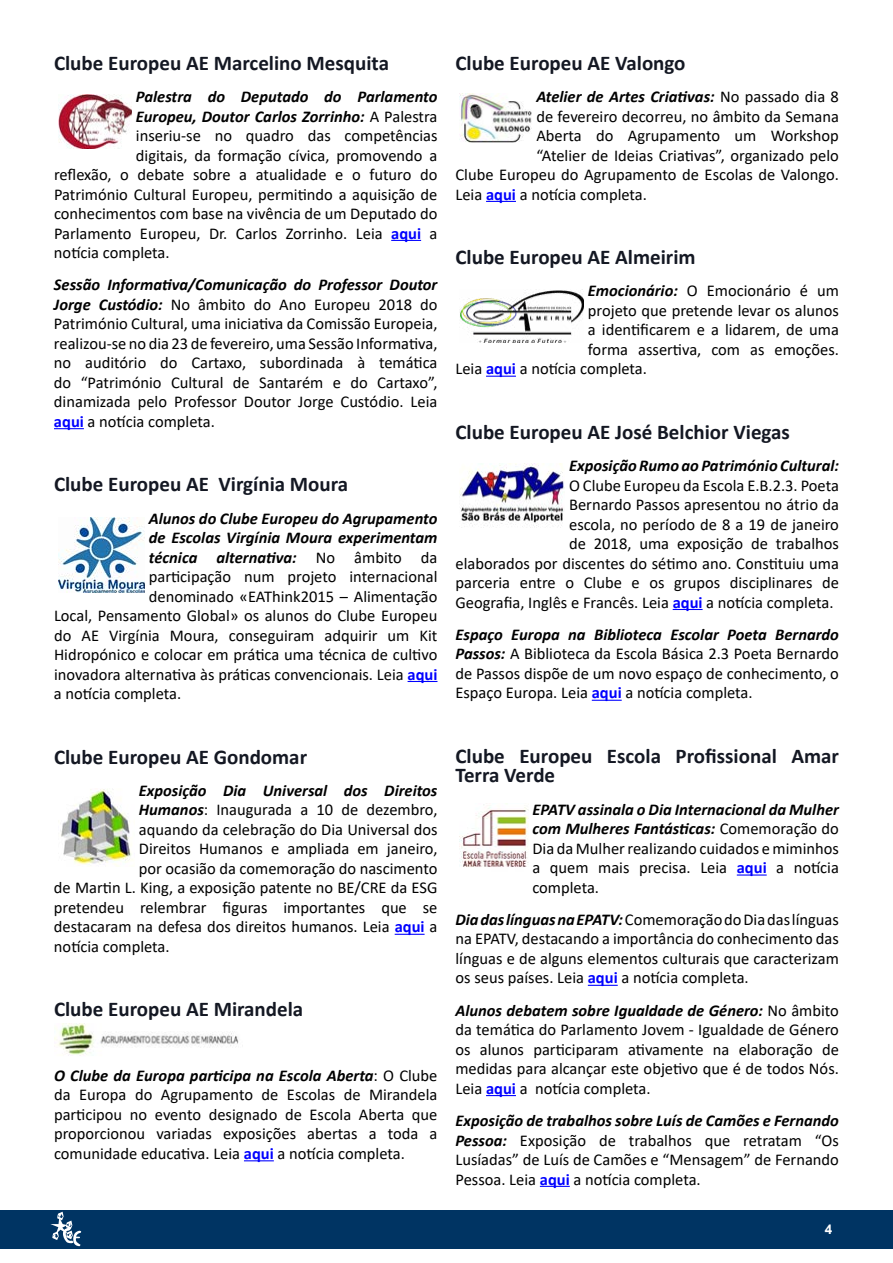
<style>
.page{position:relative;width:893px;height:1263px;background:#fff}
.page>*{position:absolute;margin:0;border:0;box-sizing:border-box;transform-origin:0 0}
.t1{font:700 21px/19.5px "Calibri";color:#141823}
.t2{font:16.5px/19.5px "Calibri";color:#000;text-align:justify}
.t3{font:italic 700 16.5px "Calibri";color:#000}
.t4{font:700 13.5px "Arial";color:#fff}
.s1{font-weight:400;font-style:normal}
.s2{font-weight:700;color:#00f}
.s3{font-weight:700;font-style:italic}
</style>
<div class="page">
<div style="left:0;top:1211px;width:893px;height:38px;background:#003463"></div>
<svg style="left:48px;top:1210px;width:34px;height:37px"></svg>
<hr style="left:391px;top:240px;width:30px;height:1px;background:#00f">
<hr style="left:54px;top:428px;width:30px;height:1px;background:#00f">
<svg style="left:408px;top:681px;width:29px;height:1px"></svg>
<hr style="left:395px;top:934px;width:30px;height:1px;background:#00f">
<hr style="left:244px;top:1160px;width:30px;height:1px;background:#00f">
<img style="left:58px;top:95px;width:74px;height:53px">
<img style="left:58px;top:517px;width:87px;height:76px">
<img style="left:61px;top:789px;width:72px;height:77px">
<img style="left:54px;top:1023px;width:185px;height:33px">
<hr style="left:486px;top:201px;width:30px;height:1px;background:#00f">
<hr style="left:486px;top:376px;width:30px;height:1px;background:#00f">
<hr style="left:673px;top:609px;width:30px;height:1px;background:#00f">
<hr style="left:592px;top:700px;width:30px;height:1px;background:#00f">
<hr style="left:737px;top:874px;width:30px;height:1px;background:#00f">
<hr style="left:588px;top:985px;width:30px;height:1px;background:#00f">
<hr style="left:486px;top:1095px;width:30px;height:1px;background:#00f">
<hr style="left:540px;top:1186px;width:30px;height:1px;background:#00f">
<img style="left:460px;top:94px;width:72px;height:48px">
<img style="left:460px;top:290px;width:124px;height:52px">
<img style="left:460px;top:464px;width:105px;height:64px">
<img style="left:460px;top:803px;width:68px;height:64px">
<p class="t1" style="left:54px;top:53px;width:337px">Clube Europeu AE Marcelino Mesquita</p>
<p class="t3" style="left:136px;top:85px;width:303px">Palestra do Deputado do Parlamento</p>
<p class="t3" style="left:136px;top:104px;width:303px">Europeu, Doutor Carlos Zorrinho: <span class="s1">A Palestra</span></p>
<p class="t2" style="left:136px;top:125px;width:303px">inseriu-se no quadro das competências</p>
<p class="t2" style="left:136px;top:145px;width:303px">digitais, da formação cívica, promovendo a</p>
<p class="t2" style="left:54px;top:164px;width:385px">reflexão, o debate sobre a atualidade e o futuro do</p>
<p class="t2" style="left:54px;top:184px;width:385px">Património Cultural Europeu, permitindo a aquisição de</p>
<p class="t2" style="left:54px;top:203px;width:385px">conhecimentos com base na vivência de um Deputado do</p>
<p class="t2" style="left:54px;top:223px;width:385px">Parlamento Europeu, Dr. Carlos Zorrinho. Leia <span class="s2">aqui</span> a</p>
<p class="t2" style="left:54px;top:242px;width:117px">notícia completa.</p>
<p class="t2" style="left:54px;top:275px;width:385px"><span class="s3">Sessão Informativa/Comunicação do Professor Doutor Jorge Custódio:</span> No âmbito do Ano Europeu 2018 do Património Cultural, uma iniciativa da Comissão Europeia, realizou-se no dia 23 de fevereiro, uma Sessão Informativa, no auditório do Cartaxo, subordinada à temática do “Património Cultural de Santarém e do Cartaxo”, dinamizada pelo Professor Doutor Jorge Custódio. Leia <span class="s2">aqui</span> a notícia completa.</p>
<p class="t1" style="left:54px;top:474px;width:296px">Clube Europeu AE Virgínia Moura</p>
<p class="t3" style="left:149px;top:506px;width:290px">Alunos do Clube Europeu do Agrupamento</p>
<p class="t3" style="left:149px;top:526px;width:290px">de Escolas Virgínia Moura experimentam</p>
<p class="t3" style="left:149px;top:545px;width:290px">técnica alternativa: <span class="s1">No âmbito da</span></p>
<p class="t2" style="left:149px;top:566px;width:290px">participação num projeto internacional</p>
<p class="t2" style="left:149px;top:586px;width:290px">denominado «EAThink2015 – Alimentação</p>
<p class="t2" style="left:54px;top:605px;width:385px">Local, Pensamento Global» os alunos do Clube Europeu</p>
<p class="t2" style="left:54px;top:625px;width:385px">do AE Virgínia Moura, conseguiram adquirir um Kit</p>
<p class="t2" style="left:54px;top:644px;width:385px">Hidropónico e colocar em prática uma técnica de cultivo</p>
<p class="t2" style="left:54px;top:664px;width:385px">inovadora alternativa às práticas convencionais. Leia <span class="s2">aqui</span></p>
<p class="t2" style="left:54px;top:683px;width:129px">a notícia completa.</p>
<p class="t1" style="left:455px;top:53px;width:232px">Clube Europeu AE Valongo</p>
<p class="t3" style="left:536px;top:85px;width:304px">Atelier de Artes Criativas: <span class="s1">No passado dia 8</span></p>
<p class="t2" style="left:536px;top:106px;width:304px">de fevereiro decorreu, no âmbito da Semana</p>
<p class="t2" style="left:536px;top:125px;width:304px">Aberta do Agrupamento um Workshop</p>
<p class="t2" style="left:536px;top:145px;width:304px">“Atelier de Ideias Criativas”, organizado pelo</p>
<p class="t2" style="left:455px;top:164px;width:385px">Clube Europeu do Agrupamento de Escolas de Valongo.</p>
<p class="t2" style="left:455px;top:184px;width:193px">Leia <span class="s2">aqui</span> a notícia completa.</p>
<p class="t1" style="left:455px;top:247px;width:242px">Clube Europeu AE Almeirim</p>
<p class="t2" style="left:588px;top:281px;width:253px"><span class="s3">Emocionário:</span> O Emocionário é um</p>
<p class="t2" style="left:588px;top:300px;width:252px">projeto que pretende levar os alunos</p>
<p class="t2" style="left:588px;top:320px;width:253px">a identificarem e a lidarem, de uma</p>
<p class="t2" style="left:588px;top:339px;width:252px">forma assertiva, com as emoções.</p>
<p class="t2" style="left:455px;top:359px;width:193px">Leia <span class="s2">aqui</span> a notícia completa.</p>
<p class="t1" style="left:455px;top:422px;width:336px">Clube Europeu AE José Belchior Viegas</p>
<p class="t3" style="left:569px;top:454px;width:271px">Exposição Rumo ao Património Cultural:</p>
<p class="t2" style="left:569px;top:475px;width:271px">O Clube Europeu da Escola E.B.2.3. Poeta</p>
<p class="t2" style="left:569px;top:494px;width:271px">Bernardo Passos apresentou no átrio da</p>
<p class="t2" style="left:569px;top:514px;width:271px">escola, no período de 8 a 19 de janeiro</p>
<p class="t2" style="left:569px;top:533px;width:271px">de 2018, uma exposição de trabalhos</p>
<p class="t2" style="left:455px;top:553px;width:385px">elaborados por discentes do sétimo ano. Constituiu uma</p>
<p class="t2" style="left:455px;top:572px;width:385px">parceria entre o Clube e os grupos disciplinares de</p>
<p class="t2" style="left:455px;top:592px;width:380px">Geografia, Inglês e Francês. Leia <span class="s2">aqui</span> a notícia completa.</p>
<p class="t2" style="left:455px;top:624px;width:385px"><span class="s3">Espaço Europa na Biblioteca Escolar Poeta Bernardo Passos:</span> A Biblioteca da Escola Básica 2.3 Poeta Bernardo de Passos dispõe de um novo espaço de conhecimento, o Espaço Europa. Leia <span class="s2">aqui</span> a notícia completa.</p>
<p class="t1" style="left:54px;top:747px;width:255px">Clube Europeu AE Gondomar</p>
<p class="t3" style="left:139px;top:779px;width:300px">Exposição Dia Universal dos Direitos</p>
<p class="t2" style="left:139px;top:800px;width:300px"><span class="s3">Humanos</span>: Inaugurada a 10 de dezembro,</p>
<p class="t2" style="left:139px;top:819px;width:300px">aquando da celebração do Dia Universal dos</p>
<p class="t2" style="left:139px;top:839px;width:300px">Direitos Humanos e ampliada em janeiro,</p>
<p class="t2" style="left:139px;top:858px;width:300px">por ocasião da comemoração do nascimento</p>
<p class="t2" style="left:54px;top:878px;width:385px">de Martin L. King, a exposição patente no BE/CRE da ESG</p>
<p class="t2" style="left:54px;top:897px;width:385px">pretendeu relembrar figuras importantes que se</p>
<p class="t2" style="left:54px;top:917px;width:385px">destacaram na defesa dos direitos humanos. Leia <span class="s2">aqui</span> a</p>
<p class="t2" style="left:54px;top:936px;width:117px">notícia completa.</p>
<p class="t1" style="left:54px;top:999px;width:251px">Clube Europeu AE Mirandela</p>
<p class="t2" style="left:54px;top:1065px;width:385px"><span class="s3">O Clube da Europa participa na Escola Aberta</span>: O Clube da Europa do Agrupamento de Escolas de Mirandela participou no evento designado de Escola Aberta que proporcionou variadas exposições abertas a toda a comunidade educativa. Leia <span class="s2">aqui</span> a notícia completa.</p>
<p class="t1" style="left:455px;top:746px;width:385px">Clube Europeu Escola Profissional Amar<br>Terra Verde</p>
<p class="t2" style="left:532px;top:799px;width:308px"><span class="s3">EPATV assinala o Dia Internacional da Mulher com Mulheres Fantásticas:</span> Comemoração do Dia da Mulher realizando cuidados e miminhos a quem mais precisa. Leia <span class="s2">aqui</span> a notícia completa.</p>
<p class="t2" style="left:455px;top:909px;width:385px"><span class="s3">Dia das línguas na EPATV:</span> Comemoração do Dia das línguas na EPATV, destacando a importância do conhecimento das línguas e de alguns elementos culturais que caracterizam os seus países. Leia <span class="s2">aqui</span> a notícia completa.</p>
<p class="t2" style="left:455px;top:1000px;width:385px"><span class="s3">Alunos debatem sobre Igualdade de Género:</span> No âmbito da temática do Parlamento Jovem - Igualdade de Género os alunos participaram ativamente na elaboração de medidas para alcançar este objetivo que é de todos Nós.<br>Leia <span class="s2">aqui</span> a notícia completa.</p>
<p class="t2" style="left:455px;top:1110px;width:385px"><span class="s3">Exposição de trabalhos sobre Luís de Camões e Fernando Pessoa:</span> Exposição de trabalhos que retratam “Os Lusíadas” de Luís de Camões e “Mensagem” de Fernando Pessoa. Leia <span class="s2">aqui</span> a notícia completa.</p>
<p class="t4" style="left:825px;top:1219px;width:9px">4</p>
</div>
